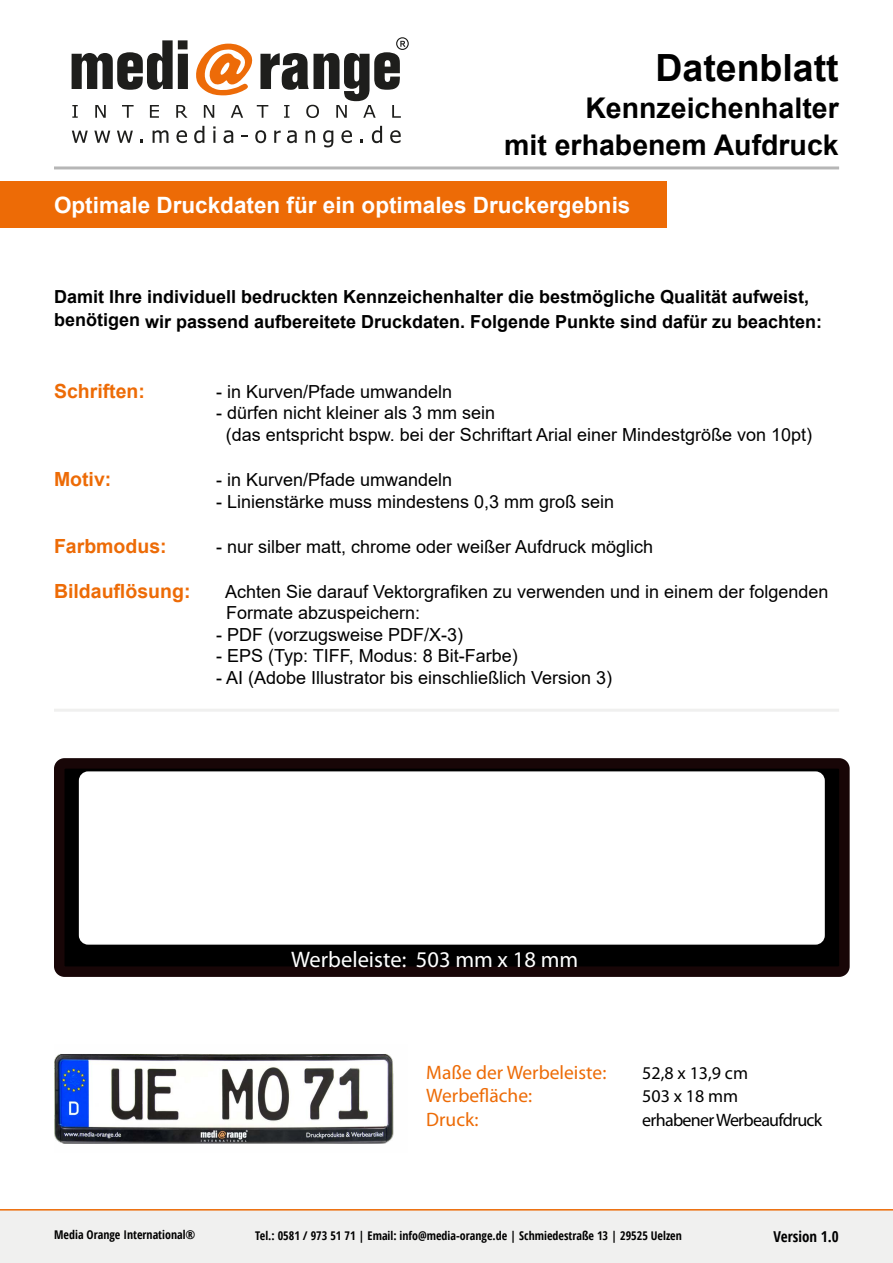
<style>
.page{position:relative;width:893px;height:1263px;background:#fff}
.page>*{position:absolute;margin:0;border:0;box-sizing:border-box;transform-origin:0 0}
.t1{font:700 37.5px "Arial";color:#000}
.t2{font:700 28.5px/36.8px "Arial";color:#000;text-align:right}
.t3{font:700 22.5px "Arial";color:#fff}
.t4{font:22.5px "Myriad Pro";color:#fff}
.t5{font:700 19.5px "Arial";color:#ed6b06}
.t6{font:19.5px "Myriad Pro";color:#ed6b06}
.t7{font:18px/21.6px "Arial";color:#000}
.t8{font:700 18px/24.9px "Arial";color:#000}
.t9{font:18px "Myriad Pro";letter-spacing:-.04em;color:#000}
.t10{font:700 condensed 15px "Open Sans";color:#000}
.t11{font:700 condensed 12px "Open Sans";color:#000}
</style>
<div class="page">
<div style="left:0;top:182px;width:666px;height:46px;background:#ed6b06"></div>
<div style="left:59px;top:763px;width:785px;height:209px;background:#000;border-radius:5px"></div>
<div style="left:54px;top:758px;width:796px;height:219px;border:10px solid #180607;border-radius:5px"></div>
<div style="left:80px;top:772px;width:744px;height:172px;background:#fff;border-radius:9px"></div>
<div style="left:79px;top:771px;width:746px;height:174px;border:2px solid #fff;border-radius:9px"></div>
<hr style="left:54px;top:709px;width:785px;height:3px;background:#f0f0ef">
<div style="left:0;top:1210px;width:893px;height:53px;background:#f0f0ef"></div>
<hr style="left:0;top:1209px;width:893px;height:1px;background:#ed6b06">
<img style="left:54px;top:1054px;width:340px;height:90px">
<svg style="left:72px;top:37px;width:337px;height:81px"></svg>
<svg style="left:72px;top:131px;width:16px;height:12px"></svg>
<svg style="left:94px;top:131px;width:16px;height:12px"></svg>
<svg style="left:117px;top:131px;width:16px;height:12px"></svg>
<svg style="left:153px;top:130px;width:15px;height:13px"></svg>
<svg style="left:176px;top:130px;width:11px;height:13px"></svg>
<svg style="left:194px;top:126px;width:10px;height:17px"></svg>
<svg style="left:213px;top:126px;width:3px;height:17px"></svg>
<svg style="left:224px;top:130px;width:9px;height:13px"></svg>
<svg style="left:242px;top:135px;width:6px;height:2px"></svg>
<svg style="left:255px;top:130px;width:11px;height:13px"></svg>
<svg style="left:274px;top:131px;width:7px;height:12px"></svg>
<svg style="left:287px;top:130px;width:10px;height:13px"></svg>
<svg style="left:306px;top:130px;width:9px;height:13px"></svg>
<svg style="left:323px;top:130px;width:10px;height:17px"></svg>
<svg style="left:341px;top:130px;width:11px;height:13px"></svg>
<svg style="left:372px;top:126px;width:10px;height:17px"></svg>
<svg style="left:390px;top:130px;width:11px;height:13px"></svg>
<hr style="left:54px;top:166px;width:785px;height:3px;background:#000">
<h1 class="t1" style="left:655px;top:42px;width:185px">Datenblatt</h1>
<h2 class="t2" style="left:504px;top:90px;width:336px">Kennzeichenhalter<br>mit erhabenem Aufdruck</h2>
<p class="t3" style="left:54px;top:189px;width:578px">Optimale Druckdaten für ein optimales Druckergebnis</p>
<p class="t8" style="left:54px;top:284px;width:770px">Damit Ihre individuell bedruckten Kennzeichenhalter die bestmögliche Qualität aufweist, benötigen wir passend aufbereitete Druckdaten. Folgende Punkte sind dafür zu beachten:</p>
<p class="t5" style="left:54px;top:377px;width:93px">Schriften:</p>
<p class="t7" style="left:216px;top:381px;width:238px">- in Kurven/Pfade umwandeln</p>
<p class="t7" style="left:226px;top:402px;width:588px;text-indent:-10px">- dürfen nicht kleiner als 3 mm sein<br>(das entspricht bspw. bei der Schriftart Arial einer Mindestgröße von 10pt)</p>
<p class="t5" style="left:54px;top:465px;width:59px">Motiv:</p>
<p class="t7" style="left:216px;top:469px;width:238px">- in Kurven/Pfade umwandeln</p>
<p class="t7" style="left:216px;top:490px;width:400px">- Linienstärke muss mindestens 0,3 mm groß sein</p>
<p class="t5" style="left:54px;top:532px;width:114px">Farbmodus:</p>
<p class="t7" style="left:216px;top:535px;width:439px">- nur silber matt, chrome oder weißer Aufdruck möglich</p>
<p class="t5" style="left:54px;top:577px;width:138px">Bildauflösung:</p>
<p class="t7" style="left:225px;top:580px;width:605px">Achten Sie darauf Vektorgrafiken zu verwenden und in einem der folgenden<br>Formate abzuspeichern:</p>
<p class="t7" style="left:216px;top:624px;width:249px">- PDF (vorzugsweise PDF/X-3)</p>
<p class="t7" style="left:216px;top:645px;width:303px">- EPS (Typ: TIFF, Modus: 8 Bit-Farbe)</p>
<p class="t7" style="left:216px;top:667px;width:398px">- AI (Adobe Illustrator bis einschließlich Version 3)</p>
<p class="t4" style="left:291px;top:945px;width:288px">Werbeleiste: 503 mm x 18 mm</p>
<p class="t6" style="left:426px;top:1060px;width:182px">Maße der Werbeleiste:</p>
<p class="t9" style="left:642px;top:1062px;width:107px">52,8 x 13,9 cm</p>
<p class="t6" style="left:426px;top:1084px;width:107px">Werbefläche:</p>
<p class="t9" style="left:642px;top:1085px;width:97px">503 x 18 mm</p>
<p class="t6" style="left:426px;top:1107px;width:54px">Druck:</p>
<p class="t9" style="left:642px;top:1108px;width:182px">erhabener Werbeaufdruck</p>
<p class="t11" style="left:54px;top:1226px;width:143px">Media Orange International®</p>
<p class="t11" style="left:255px;top:1227px;width:428px">Tel.: 0581 / 973 51 71 | Email: info@media-orange.de | Schmiedestraße 13 | 29525 Uelzen</p>
<p class="t10" style="left:773px;top:1225px;width:67px">Version 1.0</p>
</div>
